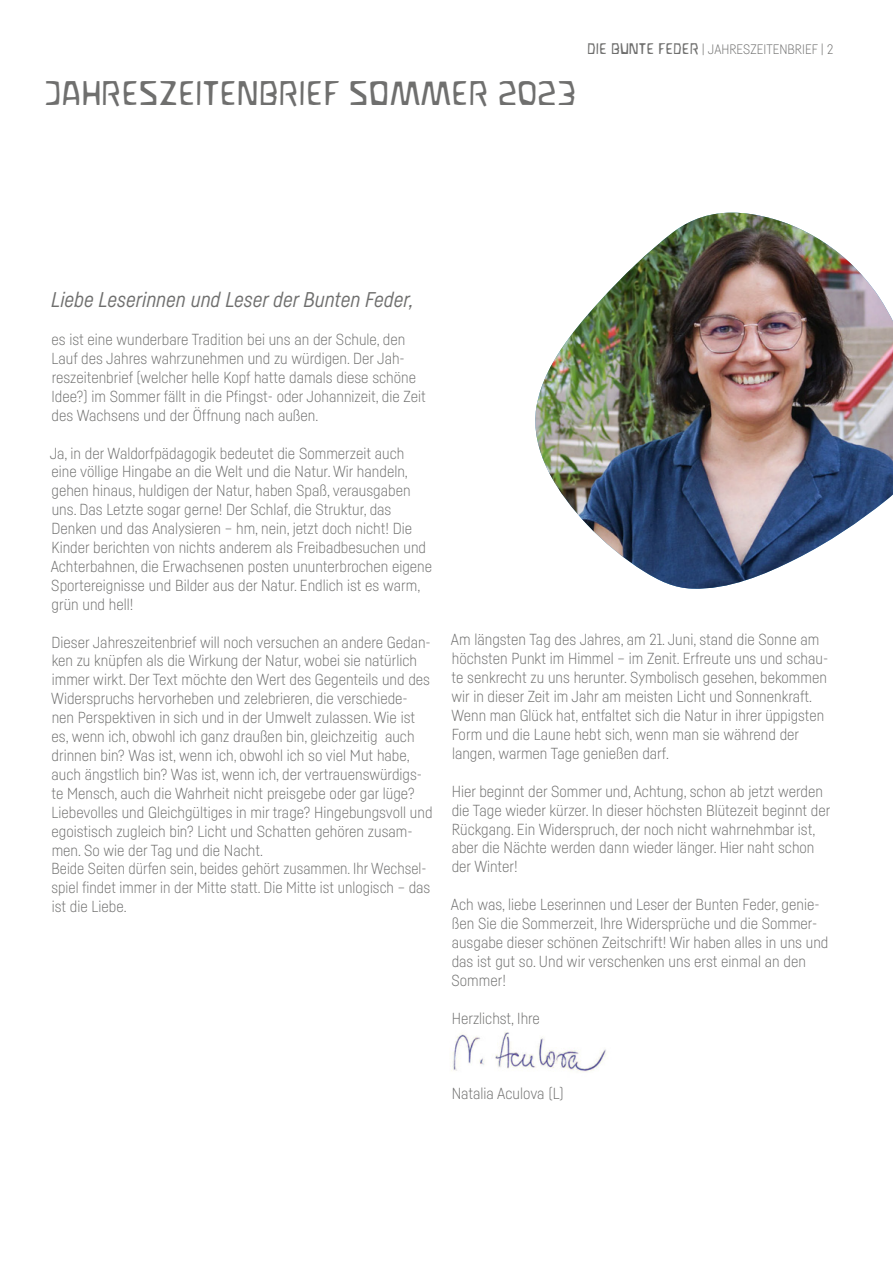
<style>
.page{position:relative;width:893px;height:1263px;background:#fff}
.page>*{position:absolute;margin:0;border:0;box-sizing:border-box;transform-origin:0 0}
.t1{font:30px "Waldorfschriftlight";color:#6f6f6e}
.t2{font:italic 21px "Fabrikat";color:#6f6f6e}
.t3{font:300 15.75px/18.9px "Fabrikat";color:#6f6f6e}
.t4{font:300 13.5px "Fabrikat";color:#6f6f6e}
.s1{font-family:"Waldorfschriftlight";font-weight:400}
</style>
<div class="page">
<img style="left:450px;top:1032px;width:156px;height:40px">
<img style="left:535px;top:213px;width:358px;height:376px">
<h1 class="t1" style="left:44px;top:76px;width:533px">JAHRESZEITENBRIEF SOMMER 2023</h1>
<p class="t4" style="left:587px;top:41px;width:248px"><span class="s1">DIE BUNTE FEDER</span> | JAHRESZEITENBRIEF | 2</p>
<h2 class="t2" style="left:51px;top:287px;width:364px">Liebe Leserinnen und Leser der Bunten Feder,</h2>
<p class="t3" style="left:52px;top:330px;width:376px">es ist eine wunderbare Tradition bei uns an der Schule, den Lauf des Jahres wahrzunehmen und zu würdigen. Der Jah&shy;reszeitenbrief (welcher helle Kopf hatte damals diese schöne Idee?) im Sommer fällt in die Pfingst- oder Johannizeit, die Zeit des Wachsens und der Öffnung nach außen.</p>
<p class="t3" style="left:50px;top:443px;width:384px">Ja, in der Waldorfpädagogik bedeutet die Sommerzeit auch eine völlige Hingabe an die Welt und die Natur. Wir handeln, gehen hinaus, huldigen der Natur, haben Spaß, verausgaben uns. Das Letzte sogar gerne! Der Schlaf, die Struktur, das Denken und das Analysieren – hm, nein, jetzt doch nicht! Die Kinder berichten von nichts anderem als Freibadbesuchen und Achterbahnen, die Erwachsenen posten ununterbrochen eigene Sportereignisse und Bilder aus der Natur. Endlich ist es warm, grün und hell!</p>
<p class="t3" style="left:51px;top:632px;width:383px">Dieser Jahreszeitenbrief will noch versuchen an andere Gedan&shy;ken zu knüpfen als die Wirkung der Natur, wobei sie natürlich immer wirkt. Der Text möchte den Wert des Gegenteils und des Widerspruchs hervorheben und zelebrieren, die verschiede&shy;nen Perspektiven in sich und in der Umwelt zulassen. Wie ist es, wenn ich, obwohl ich ganz draußen bin, gleichzeitig auch drinnen bin? Was ist, wenn ich, obwohl ich so viel Mut habe, auch ängstlich bin? Was ist, wenn ich, der vertrauenswürdigs&shy;te Mensch, auch die Wahrheit nicht preisgebe oder gar lüge?<br>Liebevolles und Gleichgültiges in mir trage? Hingebungsvoll und egoistisch zugleich bin? Licht und Schatten gehören zusam&shy;men. So wie der Tag und die Nacht.<br>Beide Seiten dürfen sein, beides gehört zusammen. Ihr Wechsel&shy;spiel findet immer in der Mitte statt. Die Mitte ist unlogisch – das ist die Liebe.</p>
<p class="t3" style="left:451px;top:630px;width:379px">Am längsten Tag des Jahres, am 21. Juni, stand die Sonne am höchsten Punkt im Himmel – im Zenit. Erfreute uns und schau&shy;te senkrecht zu uns herunter. Symbolisch gesehen, bekommen wir in dieser Zeit im Jahr am meisten Licht und Sonnenkraft.<br>Wenn man Glück hat, entfaltet sich die Natur in ihrer üppigsten Form und die Laune hebt sich, wenn man sie während der langen, warmen Tage genießen darf.</p>
<p class="t3" style="left:452px;top:781px;width:380px">Hier beginnt der Sommer und, Achtung, schon ab jetzt werden die Tage wieder kürzer. In dieser höchsten Blütezeit beginnt der Rückgang. Ein Widerspruch, der noch nicht wahrnehmbar ist, aber die Nächte werden dann wieder länger. Hier naht schon der Winter!</p>
<p class="t3" style="left:451px;top:895px;width:379px">Ach was, liebe Leserinnen und Leser der Bunten Feder, genie&shy;ßen Sie die Sommerzeit, Ihre Widersprüche und die Sommer&shy;ausgabe dieser schönen Zeitschrift! Wir haben alles in uns und das ist gut so. Und wir verschenken uns erst einmal an den Sommer!</p>
<p class="t3" style="left:452px;top:1008px;width:90px">Herzlichst, Ihre</p>
<p class="t3" style="left:452px;top:1084px;width:114px">Natalia Aculova (L)</p>
</div>
